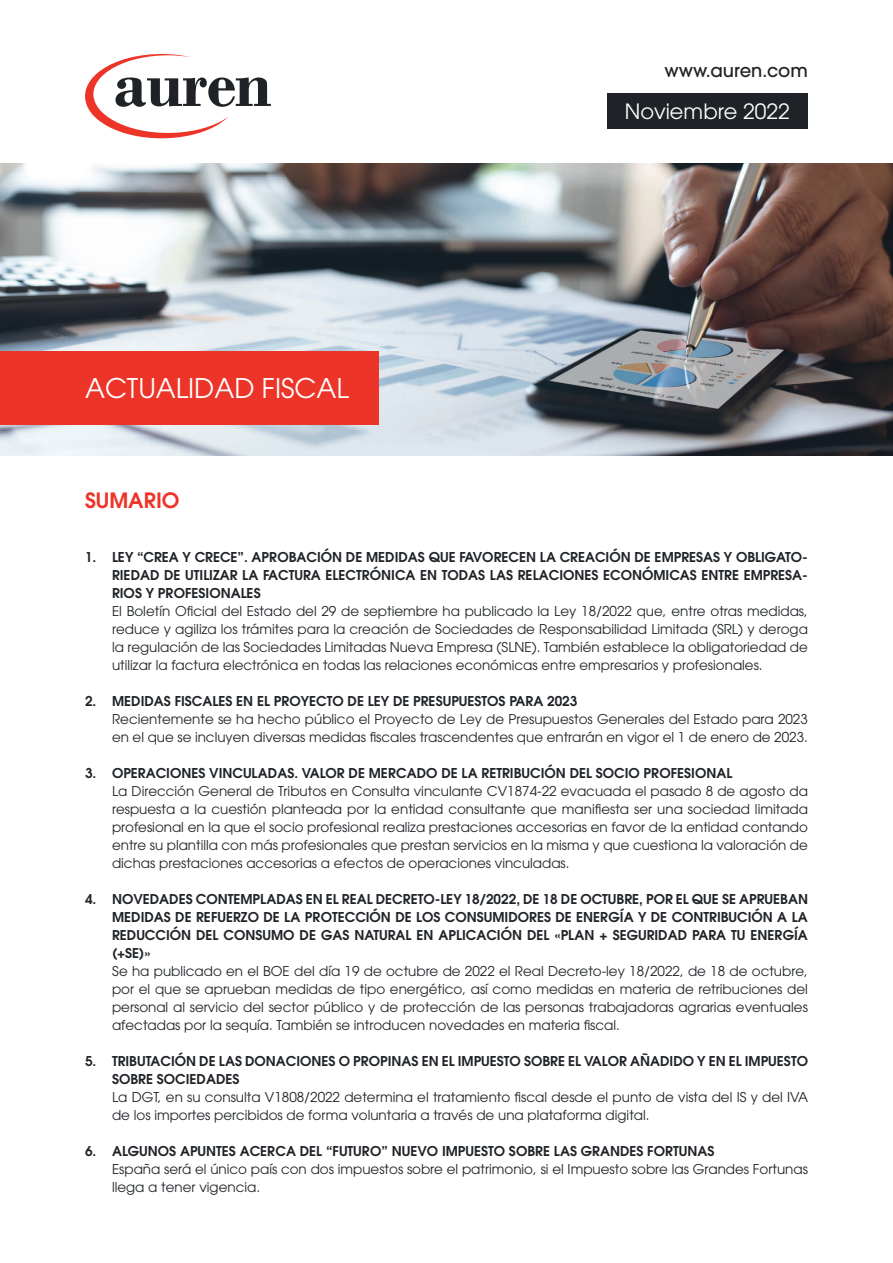
<style>
.page{position:relative;width:893px;height:1263px;background:#fff}
.page>*{position:absolute;margin:0;border:0;box-sizing:border-box;transform-origin:0 0}
.t1{font:27px "ITC Avant Garde Pro";color:#fff}
.t2{font:21px "ITC Avant Garde Pro";color:#fff}
.t3{font:600 21px "ITC Avant Garde Pro";color:#ed3429}
.t4{font:500 18px "ITC Avant Garde Pro";color:#1f2327}
.t5{font:13.5px/18px "ITC Avant Garde Pro";color:#1f2327;text-align:justify}
.t6{font:600 13.5px/18px "ITC Avant Garde Pro";color:#1f2327;text-align:justify}
</style>
<div class="page">
<svg style="left:85px;top:54px;width:186px;height:84px"></svg>
<img style="left:0;top:163px;width:893px;height:292px">
<div style="left:0;top:351px;width:378px;height:73px;background:#ed3429"></div>
<div style="left:608px;top:93px;width:200px;height:36px;background:#1f2327"></div>
<h1 class="t1" style="left:85px;top:371px;width:265px">ACTUALIDAD FISCAL</h1>
<h3 class="t4" style="left:664px;top:59px;width:145px">www.auren.com</h3>
<h2 class="t2" style="left:625px;top:98px;width:166px">Noviembre 2022</h2>
<h2 class="t3" style="left:85px;top:487px;width:96px">SUMARIO</h2>
<p class="t6" style="left:112px;top:548px;width:697px;text-indent:-27px">1. LEY “CREA Y CRECE”. APROBACIÓN DE MEDIDAS QUE FAVORECEN LA CREACIÓN DE EMPRESAS Y OBLIGATO-RIEDAD DE UTILIZAR LA FACTURA ELECTRÓNICA EN TODAS LAS RELACIONES ECONÓMICAS ENTRE EMPRESA-RIOS Y PROFESIONALES</p>
<p class="t5" style="left:112px;top:602px;width:697px">El Boletín Oficial del Estado del 29 de septiembre ha publicado la Ley 18/2022 que, entre otras medidas, reduce y agiliza los trámites para la creación de Sociedades de Responsabilidad Limitada (SRL) y deroga la regulación de las Sociedades Limitadas Nueva Empresa (SLNE). También establece la obligatoriedad de utilizar la factura electrónica en todas las relaciones económicas entre empresarios y profesionales.</p>
<p class="t6" style="left:85px;top:692px;width:494px">2. MEDIDAS FISCALES EN EL PROYECTO DE LEY DE PRESUPUESTOS PARA 2023</p>
<p class="t5" style="left:112px;top:710px;width:697px">Recientemente se ha hecho público el Proyecto de Ley de Presupuestos Generales del Estado para 2023 en el que se incluyen diversas medidas fiscales trascendentes que entrarán en vigor el 1 de enero de 2023.</p>
<p class="t6" style="left:85px;top:764px;width:649px">3. OPERACIONES VINCULADAS. VALOR DE MERCADO DE LA RETRIBUCIÓN DEL SOCIO PROFESIONAL</p>
<p class="t5" style="left:112px;top:782px;width:697px">La Dirección General de Tributos en Consulta vinculante CV1874-22 evacuada el pasado 8 de agosto da respuesta a la cuestión planteada por la entidad consultante que manifiesta ser una sociedad limitada profesional en la que el socio profesional realiza prestaciones accesorias en favor de la entidad contando entre su plantilla con más profesionales que prestan servicios en la misma y que cuestiona la valoración de dichas prestaciones accesorias a efectos de operaciones vinculadas.</p>
<p class="t6" style="left:112px;top:890px;width:697px;text-indent:-27px">4. NOVEDADES CONTEMPLADAS EN EL REAL DECRETO-LEY 18/2022, DE 18 DE OCTUBRE, POR EL QUE SE APRUEBAN MEDIDAS DE REFUERZO DE LA PROTECCIÓN DE LOS CONSUMIDORES DE ENERGÍA Y DE CONTRIBUCIÓN A LA REDUCCIÓN DEL CONSUMO DE GAS NATURAL EN APLICACIÓN DEL «PLAN + SEGURIDAD PARA TU ENERGÍA (+SE)»</p>
<p class="t5" style="left:112px;top:962px;width:697px">Se ha publicado en el BOE del día 19 de octubre de 2022 el Real Decreto-ley 18/2022, de 18 de octubre, por el que se aprueban medidas de tipo energético, así como medidas en materia de retribuciones del personal al servicio del sector público y de protección de las personas trabajadoras agrarias eventuales afectadas por la sequía. También se introducen novedades en materia fiscal.</p>
<p class="t6" style="left:112px;top:1052px;width:697px;text-indent:-27px">5. TRIBUTACIÓN DE LAS DONACIONES O PROPINAS EN EL IMPUESTO SOBRE EL VALOR AÑADIDO Y EN EL IMPUESTO<br>SOBRE SOCIEDADES</p>
<p class="t5" style="left:112px;top:1088px;width:697px">La DGT, en su consulta V1808/2022 determina el tratamiento fiscal desde el punto de vista del IS y del IVA de los importes percibidos de forma voluntaria a través de una plataforma digital.</p>
<p class="t6" style="left:85px;top:1142px;width:631px">6. ALGUNOS APUNTES ACERCA DEL “FUTURO” NUEVO IMPUESTO SOBRE LAS GRANDES FORTUNAS</p>
<p class="t5" style="left:112px;top:1160px;width:697px">España será el único país con dos impuestos sobre el patrimonio, si el Impuesto sobre las Grandes Fortunas llega a tener vigencia.</p>
</div>
